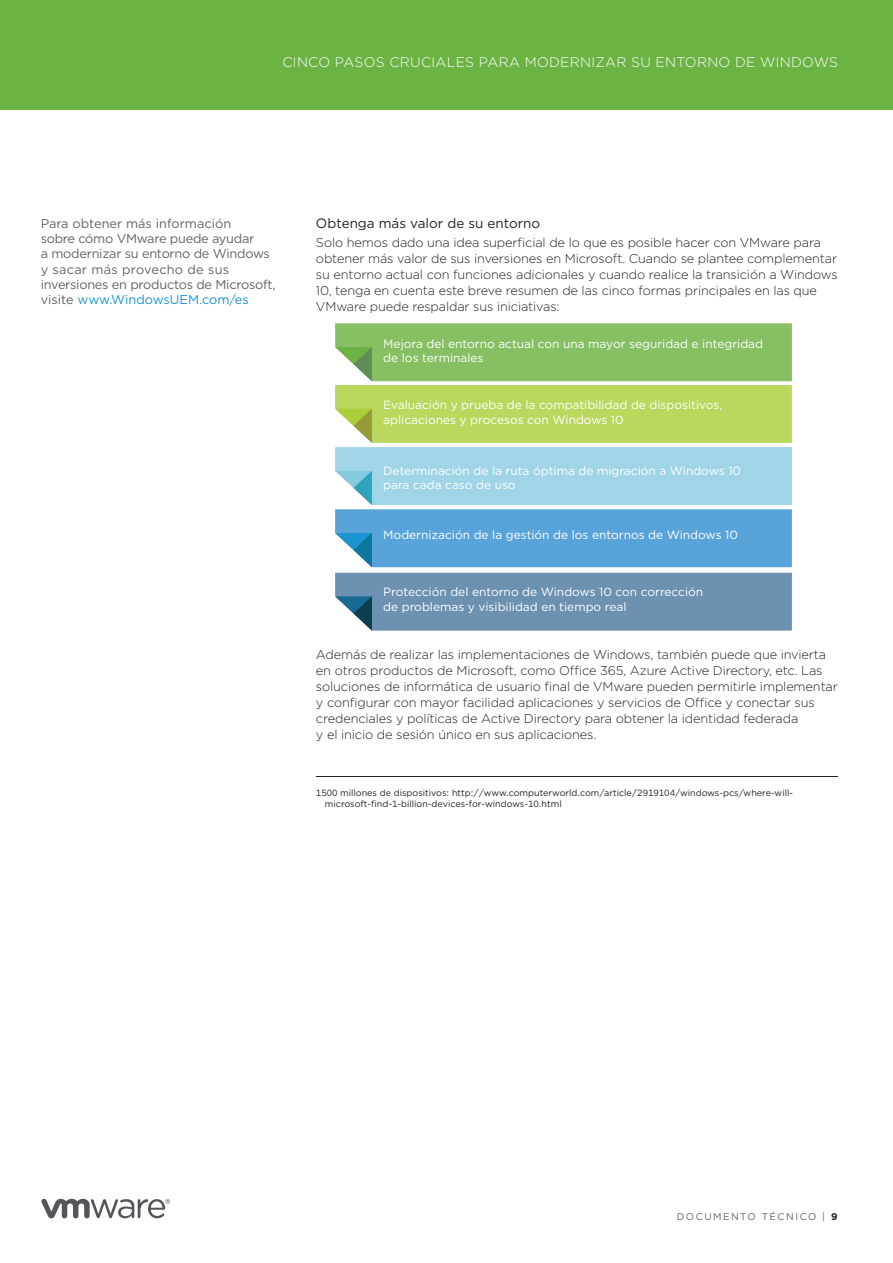
<style>
.page{position:relative;width:893px;height:1263px;background:#fff}
.page>*{position:absolute;margin:0;border:0;box-sizing:border-box;transform-origin:0 0}
.FOLIO-WHITE-TITLES{font:300 13.8px "Gotham";letter-spacing:.02em;color:#fff}
._5a_SUBHEAD-2-BLK{font:13.5px "Gotham";color:#231f20}
._3a__BODY_TEXT{font:300 12.75px/16.2px "Gotham";letter-spacing:-.01em;color:#231f20}
._4b__SIDEBAR-BODY{font:12.75px/15.3px "Gotham";letter-spacing:-.02em;color:#636265}
.t1{font:11.85px/14.2px "Gotham";color:#fff}
.FOLIO-BOTTOM-GRAY{font:9.75px "Gotham";letter-spacing:.15em;color:#636265}
._8a__FOOTNOTE-FIRST{font:9px/11.2px "Gotham";color:#231f20}
.s1{color:#1c94d2}
.s2{font-weight:700;color:#231f20}
</style>
<div class="page">
<div style="left:0;top:0;width:893px;height:109px;background:#6bb444"></div>
<svg style="left:41px;top:1199px;width:129px;height:19px"></svg>
<hr style="left:316px;top:776px;width:522px;height:1px;background:#231f20">
<svg style="left:335px;top:323px;width:457px;height:244px;background:#95c7a6"></svg>
<div style="left:335px;top:573px;width:457px;height:58px;background:#6d91b0"></div>
<p class="FOLIO-WHITE-TITLES" style="left:282px;top:53px;width:557px">CINCO PASOS CRUCIALES PARA MODERNIZAR SU ENTORNO DE WINDOWS</p>
<p class="_4b__SIDEBAR-BODY" style="left:41px;top:215px;width:236px">Para obtener más información<br>sobre cómo VMware puede ayudar<br>a modernizar su entorno de Windows y sacar más provecho de sus inversiones en productos de Microsoft, visite <span class="s1">www.WindowsUEM.com/es</span></p>
<p class="_5a_SUBHEAD-2-BLK" style="left:316px;top:215px;width:226px">Obtenga más valor de su entorno</p>
<p class="_3a__BODY_TEXT" style="left:316px;top:234px;width:523px">Solo hemos dado una idea superficial de lo que es posible hacer con VMware para obtener más valor de sus inversiones en Microsoft. Cuando se plantee complementar su entorno actual con funciones adicionales y cuando realice la transición a Windows 10, tenga en cuenta este breve resumen de las cinco formas principales en las que VMware puede respaldar sus iniciativas:</p>
<p class="t1" style="left:383px;top:336px;width:381px">Mejora del entorno actual con una mayor seguridad e integridad de los terminales</p>
<p class="t1" style="left:383px;top:398px;width:341px">Evaluación y prueba de la compatibilidad de dispositivos, aplicaciones y procesos con Windows 10</p>
<p class="t1" style="left:383px;top:463px;width:359px">Determinación de la ruta óptima de migración a Windows 10 para cada caso de uso</p>
<p class="t1" style="left:383px;top:528px;width:356px">Modernización de la gestión de los entornos de Windows 10</p>
<p class="t1" style="left:383px;top:585px;width:321px">Protección del entorno de Windows 10 con corrección de problemas y visibilidad en tiempo real</p>
<p class="_3a__BODY_TEXT" style="left:316px;top:646px;width:523px">Además de realizar las implementaciones de Windows, también puede que invierta en otros productos de Microsoft, como Office 365, Azure Active Directory, etc. Las soluciones de informática de usuario final de VMware pueden permitirle implementar y configurar con mayor facilidad aplicaciones y servicios de Office y conectar sus credenciales y políticas de Active Directory para obtener la identidad federada<br>y el inicio de sesión único en sus aplicaciones.</p>
<p class="_8a__FOOTNOTE-FIRST" style="left:325px;top:787px;width:470px;text-indent:-9px">1500 millones de dispositivos: http://www.computerworld.com/article/2919104/windows-pcs/where-will&shy;microsoft-find-1-billion-devices-for-windows-10.html</p>
<p class="FOLIO-BOTTOM-GRAY" style="left:677px;top:1210px;width:162px">DOCUMENTO TÉCNICO | <span class="s2">9</span></p>
</div>
